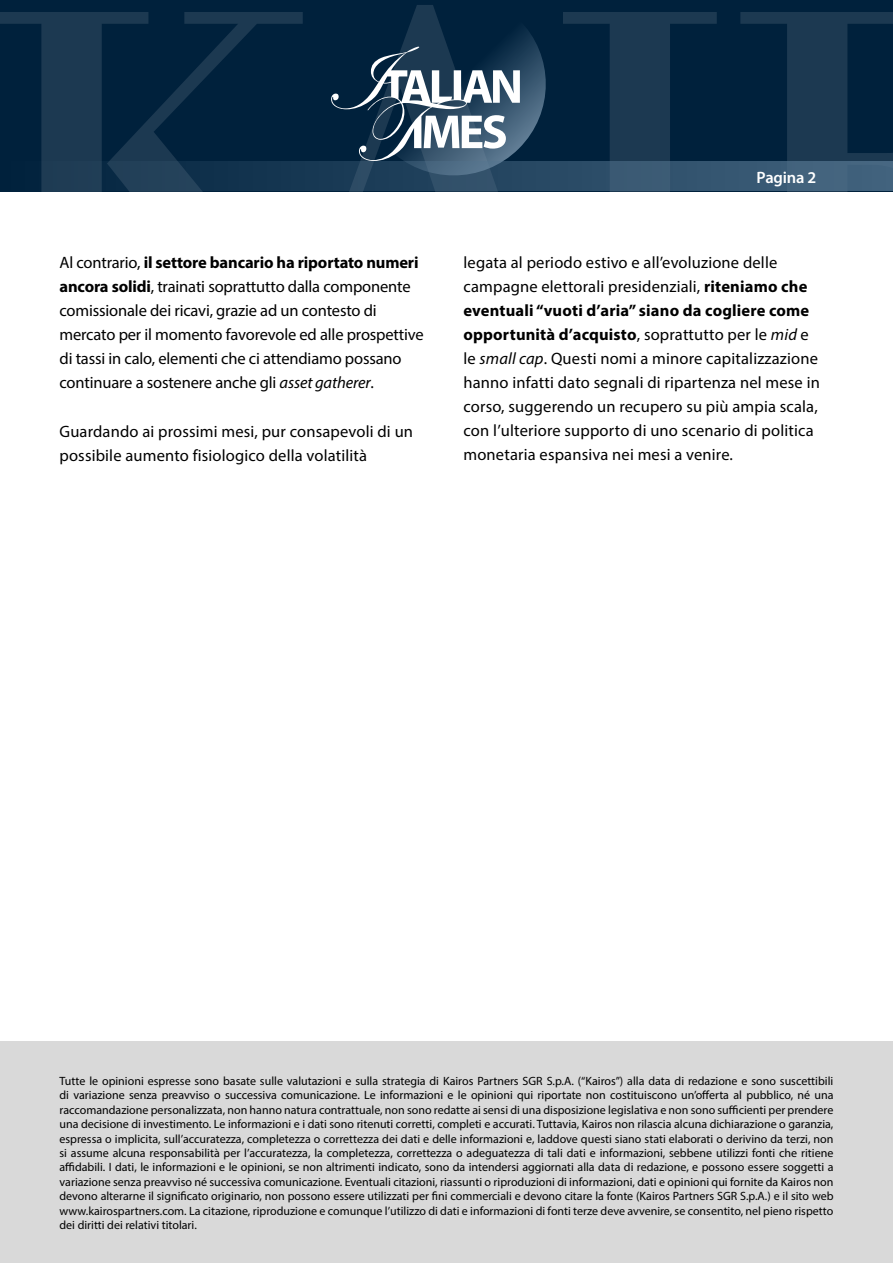
<style>
.page{position:relative;width:893px;height:1263px;background:#fff}
.page>*{position:absolute;margin:0;border:0;box-sizing:border-box;transform-origin:0 0}
.t1{font:16.5px/24px "Myriad Pro";letter-spacing:.01em;color:#000}
.t2{font:16.5px/24px "Myriad Pro";letter-spacing:-.01em;color:#000}
.t3{font:600 16.5px "Myriad Pro";letter-spacing:-.01em;color:#fff}
.t4{font:12px/14.4px "Myriad Pro";color:#000;text-align:justify}
.s1{font-weight:700}
.s2{font-style:italic}
</style>
<div class="page">
<svg style="left:0;top:0;width:893px;height:192px;background:#092842"></svg>
<svg style="left:331px;top:19px;width:224px;height:143px;background:#3b556b"></svg>
<svg style="left:0;top:162px;width:893px;height:29px;background:#284862"></svg>
<div style="left:0;top:1042px;width:893px;height:221px;background:#d9d9d9"></div>
<p class="t2" style="left:60px;top:250px;width:366px">Al contrario, <span class="s1">il settore bancario ha riportato numeri ancora solidi</span>, trainati soprattutto dalla componente comissionale dei ricavi, grazie ad un contesto di mercato per il momento favorevole ed alle prospettive di tassi in calo, elementi che ci attendiamo possano continuare a sostenere anche gli <span class="s2">asset gatherer</span>.</p>
<h1 class="t1" style="left:60px;top:419px;width:355px">Guardando ai prossimi mesi, pur consapevoli di un possibile aumento fisiologico della volatilità</h1>
<h1 class="t3" style="left:757px;top:167px;width:61px">Pagina 2</h1>
<p class="t1" style="left:463px;top:250px;width:358px">legata al periodo estivo e all’evoluzione delle campagne elettorali presidenziali, <span class="s1">riteniamo che eventuali “vuoti d’aria” siano da cogliere come opportunità d’acquisto</span>, soprattutto per le <span class="s2">mid</span> e le <span class="s2">small cap</span>. Questi nomi a minore capitalizzazione hanno infatti dato segnali di ripartenza nel mese in corso, suggerendo un recupero su più ampia scala, con l’ulteriore supporto di uno scenario di politica monetaria espansiva nei mesi a venire.</p>
<p class="t4" style="left:60px;top:1073px;width:775px">Tutte le opinioni espresse sono basate sulle valutazioni e sulla strategia di Kairos Partners SGR S.p.A. (“Kairos”) alla data di redazione e sono suscettibili di variazione senza preavviso o successiva comunicazione. Le informazioni e le opinioni qui riportate non costituiscono un’offerta al pubblico, né una raccomandazione personalizzata, non hanno natura contrattuale, non sono redatte ai sensi di una disposizione legislativa e non sono sufficienti per prendere una decisione di investimento. Le informazioni e i dati sono ritenuti corretti, completi e accurati. Tuttavia, Kairos non rilascia alcuna dichiarazione o garanzia, espressa o implicita, sull’accuratezza, completezza o correttezza dei dati e delle informazioni e, laddove questi siano stati elaborati o derivino da terzi, non si assume alcuna responsabilità per l’accuratezza, la completezza, correttezza o adeguatezza di tali dati e informazioni, sebbene utilizzi fonti che ritiene affidabili. I dati, le informazioni e le opinioni, se non altrimenti indicato, sono da intendersi aggiornati alla data di redazione, e possono essere soggetti a variazione senza preavviso né successiva comunicazione. Eventuali citazioni, riassunti o riproduzioni di informazioni, dati e opinioni qui fornite da Kairos non devono alterarne il significato originario, non possono essere utilizzati per fini commerciali e devono citare la fonte (Kairos Partners SGR S.p.A.) e il sito web www.kairospartners.com. La citazione, riproduzione e comunque l’utilizzo di dati e informazioni di fonti terze deve avvenire, se consentito, nel pieno rispetto dei diritti dei relativi titolari.</p>
</div>
